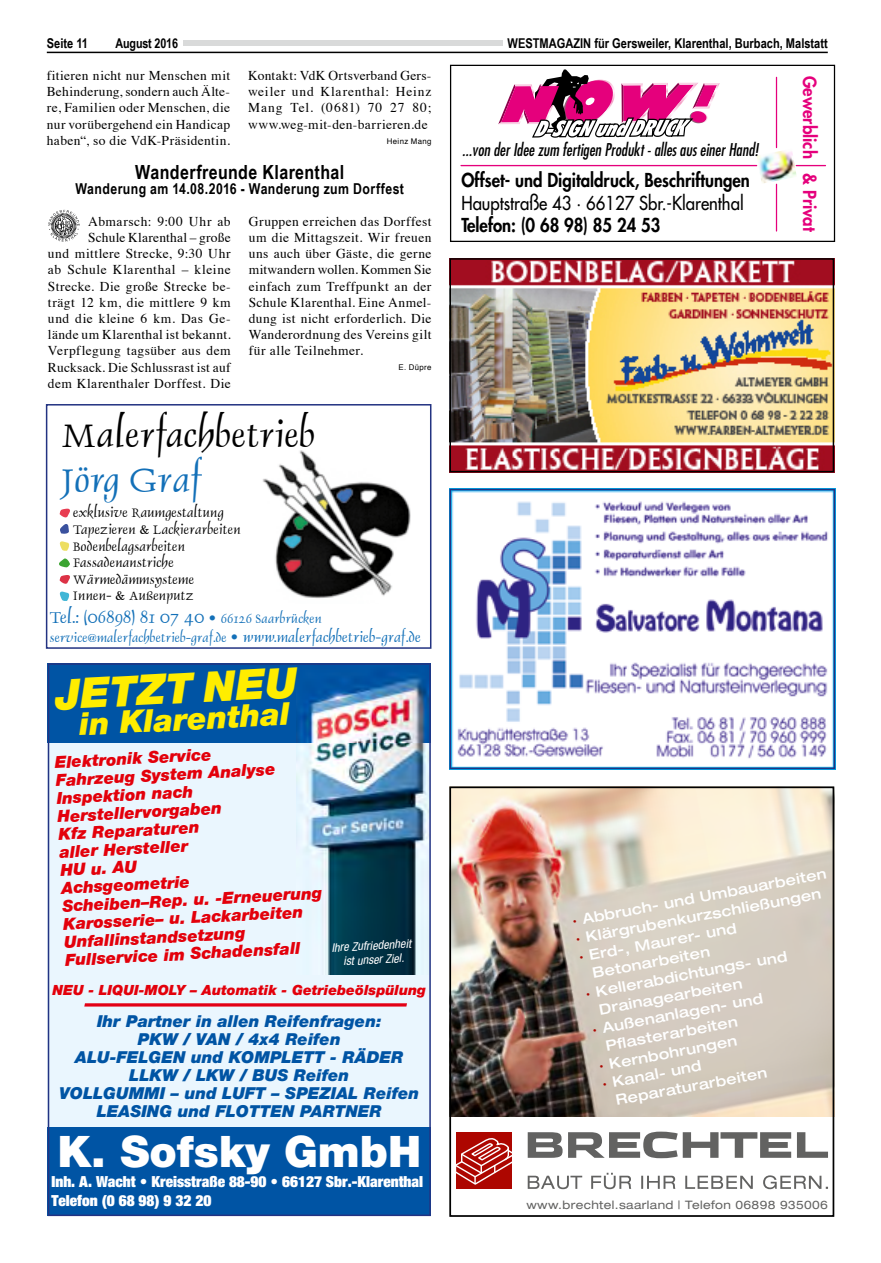
<style>
.page{position:relative;width:881px;height:1263px;background:#fff}
.page>*{position:absolute;margin:0;border:0;box-sizing:border-box;transform-origin:0 0}
.t1{font:900 43.5px "Helvetica Neue LT Std";color:#fff}
.t2{font:italic 900 42px "Helvetica Neue LT Std";color:#ffed00}
.t3{font:37.65px "Dauphin Plain";letter-spacing:.025em;color:#000}
.t4{font:37.65px "Dauphin Plain";letter-spacing:.025em;color:#1370b8}
.t5{font:italic 900 31.35px "Helvetica Neue LT Std";color:#ffed00}
.t6{font:700 19.5px "Arial Narrow";letter-spacing:.02em;color:#000}
.t7{font:800 18.75px "Futura LT";color:#000;scale:.89 1}
.t8{font:18.75px "Futura LT";color:#000;scale:.89 1}
.t9{font:18.15px "Dauphin Plain";letter-spacing:.025em;color:#1370b8}
.t10{font:800 17.55px "Futura LT";color:#e5007c;scale:.96 1}
.t11{font:italic condensed 17.1px "Futura LT";color:#000;scale:.94 1}
.t12{font:italic 900 16.5px/18px "Helvetica Neue LT Std";color:#e3000b}
.t13{font:italic 900 16.5px/18px "Helvetica Neue LT Std";color:#0054a4;text-align:center}
.t14{font:900 expanded 15.3px/18.3px "Helvetica Neue LT";color:#fff}
.t15{font:700 15px "Arial Narrow";letter-spacing:.025em;color:#000}
.t16{font:500 expanded 14.55px "Helvetica Neue LT Std";color:#fff}
.t17{font:14.1px/16.6px "Dauphin Plain";letter-spacing:.025em;color:#000}
.t18{font:italic 900 14.1px "Helvetica Neue LT Std";color:#e3000b}
.t19{font:13.5px/16.2px "Times";letter-spacing:.03em;color:#000;text-align:justify}
.t20{font:700 13.5px "Arial Narrow";color:#000}
.t21{font:13.5px "Dauphin Plain";letter-spacing:.025em;color:#1370b8}
.t22{font:italic condensed 11.85px/14.2px "Helvetica Neue LT";color:#fff;text-align:center}
.t23{font:expanded 11.7px "Helvetica Neue LT Std";letter-spacing:.03em;color:#626261}
.t24{font:7.8px "Helvetica";letter-spacing:.045em;color:#000}
.s1{font-family:"Futura Std";font-weight:800;font-size:13.5px}
.s2{font-size:13.5px}
.s3{font-family:"Futura Std";font-weight:800}
.s4{font-size:15px}
.s5{color:#ad0600}
</style>
<div class="page">
<div style="left:183px;top:40px;width:319px;height:5px;background:#d9dada"></div>
<hr style="left:47px;top:52px;width:780px;height:1px;background:#000">
<div style="left:48px;top:684px;width:382px;height:448px;background:#eaf6fe"></div>
<div style="left:48px;top:1127px;width:382px;height:89px;background:#0054a4"></div>
<svg style="left:84px;top:1003px;width:323px;height:3px"></svg>
<div style="left:48px;top:663px;width:382px;height:79px;background:#0054a4"></div>
<img style="left:296px;top:678px;width:131px;height:297px">
<div style="left:48px;top:663px;width:382px;height:553px;border:2px solid #233382"></div>
<img style="left:262px;top:450px;width:148px;height:148px">
<svg style="left:60px;top:575px;width:10px;height:9px"></svg>
<svg style="left:59px;top:509px;width:11px;height:25px"></svg>
<svg style="left:59px;top:541px;width:10px;height:10px"></svg>
<svg style="left:59px;top:591px;width:10px;height:10px"></svg>
<svg style="left:59px;top:558px;width:11px;height:9px"></svg>
<div style="left:46px;top:404px;width:385px;height:245px;border:2px solid #233382"></div>
<img style="left:452px;top:790px;width:378px;height:326px">
<svg style="left:527px;top:1131px;width:300px;height:27px"></svg>
<div style="left:456px;top:1132px;width:56px;height:57px;background:#ad0600"></div>
<svg style="left:456px;top:1138px;width:56px;height:47px"></svg>
<svg style="left:527px;top:1173px;width:300px;height:16px"></svg>
<div style="left:449px;top:787px;width:384px;height:430px;border:2px solid #000"></div>
<img style="left:451px;top:491px;width:381px;height:276px">
<div style="left:449px;top:489px;width:385px;height:280px;border:1px solid #233382"></div>
<img style="left:451px;top:260px;width:380px;height:210px">
<div style="left:449px;top:258px;width:384px;height:214px;border:1px solid #000"></div>
<svg style="left:48px;top:210px;width:32px;height:32px"></svg>
<img style="left:756px;top:151px;width:40px;height:33px">
<hr style="left:775px;top:77px;width:1px;height:71px;background:#e5007c">
<hr style="left:775px;top:184px;width:1px;height:47px;background:#e5007c">
<hr style="left:461px;top:165px;width:295px;height:1px;background:#e5007c">
<svg style="left:796px;top:165px;width:29px;height:1px"></svg>
<svg style="left:498px;top:69px;width:221px;height:69px"></svg>
<div style="left:450px;top:65px;width:384px;height:177px;border:1px solid #000"></div>
<p class="t20" style="left:47px;top:33px;width:43px">Seite 11</p>
<p class="t20" style="left:115px;top:33px;width:64px">August 2016</p>
<p class="t20" style="left:507px;top:33px;width:321px">WESTMAGAZIN für Gersweiler, Klarenthal, Burbach, Malstatt</p>
<p class="t19" style="left:47px;top:66px;width:185px">fitieren nicht nur Menschen mit Behinderung, sondern auch Älte&shy;re, Familien oder Menschen, die nur vorübergehend ein Handicap haben“, so die VdK-Präsidentin.</p>
<p class="t19" style="left:248px;top:66px;width:185px">Kontakt: VdK Ortsverband Gers&shy;weiler und Klarenthal: Heinz Mang Tel. (0681) 70 27 80; www.weg-mit-den-barrieren.de</p>
<p class="t24" style="left:387px;top:135px;width:46px">Heinz Mang</p>
<h3 class="t6" style="left:135px;top:158px;width:210px">Wanderfreunde Klarenthal</h3>
<p class="t15" style="left:75px;top:178px;width:330px">Wanderung am 14.08.2016 - Wanderung zum Dorffest</p>
<p class="t19" style="left:48px;top:212px;width:184px;text-align:right">Abmarsch: 9:00 Uhr ab<br>Schule Klarenthal – große<br>und mittlere Strecke, 9:30 Uhr ab Schule Klarenthal – kleine<br>Strecke. Die große Strecke be&shy;trägt 12 km, die mittlere 9 km und die kleine 6 km. Das Ge&shy;lände um Klarenthal ist bekannt.<br>Verpflegung tagsüber aus dem<br>Rucksack. Die Schlussrast ist auf dem Klarenthaler Dorffest. Die</p>
<p class="t19" style="left:249px;top:212px;width:184px">Gruppen erreichen das Dorffest um die Mittagszeit. Wir freuen uns auch über Gäste, die gerne mitwandern wollen. Kommen Sie einfach zum Treffpunkt an der Schule Klarenthal. Eine Anmel&shy;dung ist nicht erforderlich. Die Wanderordnung des Vereins gilt für alle Teilnehmer.</p>
<p class="t24" style="left:398px;top:362px;width:34px">E. Düpre</p>
<h3 class="t3" style="left:62px;top:411px;width:254px">Malerfachbetrieb</h3>
<h3 class="t4" style="left:62px;top:456px;width:142px">Jörg Graf</h3>
<p class="t17" style="left:73px;top:504px;width:169px">exklusive Raumgestaltung<br>Tapezieren &amp; Lackierarbeiten<br>Bodenbelagsarbeiten<br>Fassadenanstriche<br>Wärmedämmsysteme<br>Innen- &amp; Außenputz</p>
<h3 class="t9" style="left:50px;top:606px;width:273px">Tel.: (06898) 81 07 40 <span class="s1">•</span> <span class="s2">66126 Saarbrücken</span></h3>
<p class="t21" style="left:50px;top:629px;width:372px">service@malerfachbetrieb-graf.de <span class="s3">•</span> <span class="s4">www.malerfachbetrieb-graf.de</span></p>
<h2 class="t2" style="left:53px;top:669px;width:244px;rotate:-3deg">JETZT NEU</h2>
<h3 class="t5" style="left:78px;top:705px;width:212px;rotate:-3deg">in Klarenthal</h3>
<p class="t12" style="left:54px;top:753px;width:262px;rotate:-3deg">Elektronik Service<br>Fahrzeug System Analyse<br>Inspektion nach<br>Herstellervorgaben<br>Kfz Reparaturen<br>aller Hersteller<br>HU u. AU<br>Achsgeometrie<br>Scheiben–Rep. u. -Erneuerung<br>Karosserie– u. Lackarbeiten<br>Unfallinstandsetzung<br>Fullservice im Schadensfall</p>
<p class="t22" style="left:331px;top:940px;width:81px;rotate:-3deg">Ihre Zufriedenheit ist unser Ziel.</p>
<p class="t18" style="left:52px;top:982px;width:375px">NEU - LIQUI-MOLY – Automatik - Getriebeölspülung</p>
<p class="t13" style="left:59px;top:1011px;width:361px">Ihr Partner in allen Reifenfragen:<br>PKW / VAN / 4x4 Reifen<br>ALU-FELGEN und KOMPLETT - RÄDER<br>LLKW / LKW / BUS Reifen<br>VOLLGUMMI – und LUFT – SPEZIAL Reifen<br>LEASING und FLOTTEN PARTNER</p>
<h1 class="t1" style="left:57px;top:1125px;width:365px">K. Sofsky GmbH</h1>
<p class="t14" style="left:51px;top:1172px;width:373px">Inh. A. Wacht • Kreisstraße 88-90 • 66127 Sbr.-Klarenthal<br>Telefon (0 68 98) 9 32 20</p>
<p class="t11" style="left:462px;top:140px;width:317px">...von der Idee zum fertigen Produkt - alles aus einer Hand!</p>
<h3 class="t7" style="left:461px;top:168px;width:325px">Offset- und Digitaldruck, Beschriftungen</h3>
<h3 class="t8" style="left:461px;top:190px;width:318px">Hauptstraße 43 · 66127 Sbr.-Klarenthal</h3>
<h3 class="t7" style="left:461px;top:213px;width:225px">Telefon: (0 68 98) 85 24 53</h3>
<p class="t10" style="left:821px;top:76px;width:164px;rotate:90deg">Gewerblich &amp; Privat</p>
<p class="t16" style="left:570px;top:913px;width:260px;rotate:-11deg"><span class="s5">·</span> Abbruch- und Umbauarbeiten</p>
<p class="t16" style="left:573px;top:931px;width:251px;rotate:-11deg"><span class="s5">·</span> Klärgrubenkurzschließungen</p>
<p class="t16" style="left:577px;top:949px;width:162px;rotate:-11deg"><span class="s5">·</span> Erd-, Maurer- und</p>
<p class="t16" style="left:590px;top:965px;width:121px;rotate:-11deg">Betonarbeiten</p>
<p class="t16" style="left:583px;top:985px;width:206px;rotate:-11deg"><span class="s5">·</span> Kellerabdichtungs- und</p>
<p class="t16" style="left:597px;top:1001px;width:147px;rotate:-11deg">Drainagearbeiten</p>
<p class="t16" style="left:590px;top:1021px;width:175px;rotate:-11deg"><span class="s5">·</span> Außenanlagen- und</p>
<p class="t16" style="left:604px;top:1037px;width:135px;rotate:-11deg">Pfl asterarbeiten</p>
<p class="t16" style="left:596px;top:1057px;width:142px;rotate:-11deg"><span class="s5">·</span> Kernbohrungen</p>
<p class="t16" style="left:600px;top:1075px;width:102px;rotate:-11deg"><span class="s5">·</span> Kanal- und</p>
<p class="t16" style="left:614px;top:1092px;width:155px;rotate:-11deg">Reparaturarbeiten</p>
<p class="t23" style="left:526px;top:1198px;width:303px">www.brechtel.saarland | Telefon 06898 935006</p>
</div>
